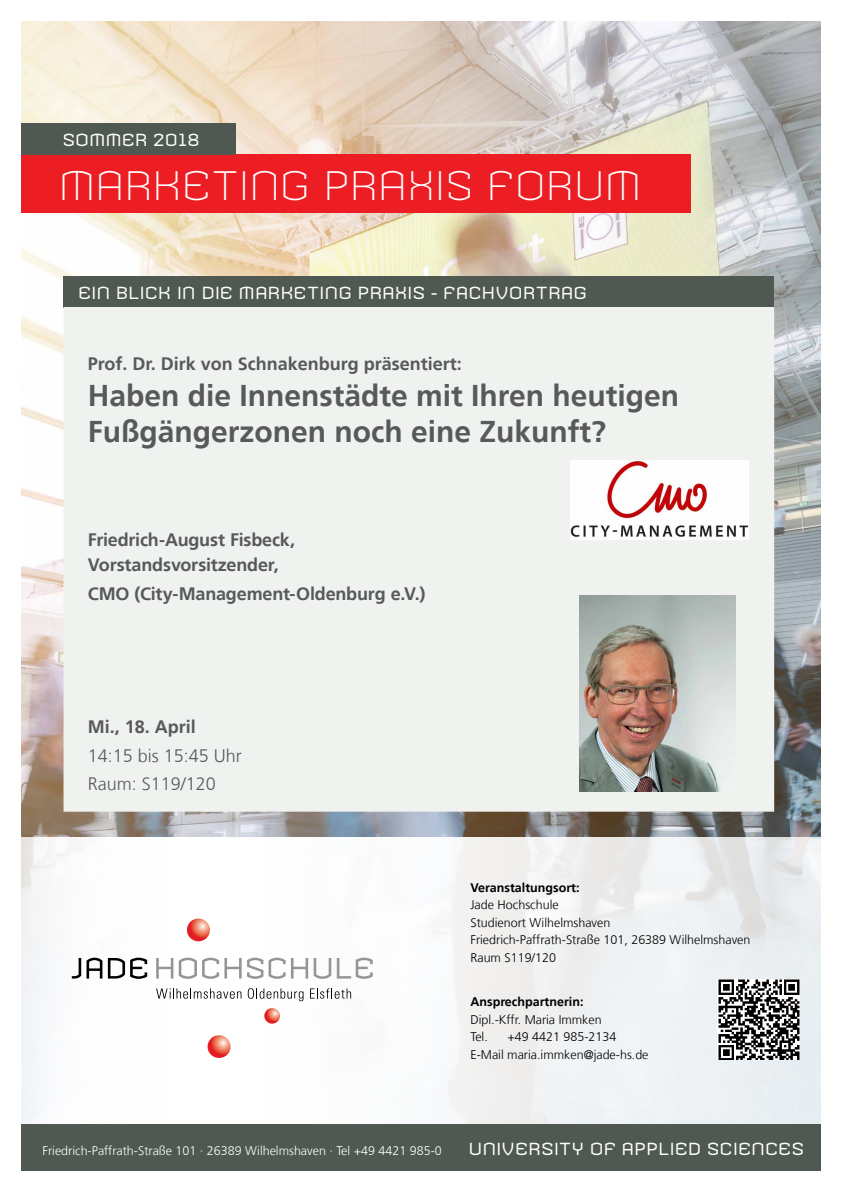
<style>
.page{position:relative;width:842px;height:1192px;background:#fff}
.page>*{position:absolute;margin:0;border:0;box-sizing:border-box;transform-origin:0 0}
.t1{font:300 40px "Armada";letter-spacing:-.025em;color:#fff}
.t2{font:700 30px/36px "NDS Frutiger";color:#58595b}
.t3{font:700 18px/25px "NDS Frutiger";letter-spacing:-.005em;color:#58595b}
.t4{font:300 18px/28.5px "NDS Frutiger";color:#58595b}
.t5{font:17px "Armada";letter-spacing:-.005em;color:#fff}
.t6{font:300 12.5px/17.5px "NDS Frutiger";color:#000}
.t7{font:300 12.5px "NDS Frutiger";color:#fff}
.t8{font:700 12.5px "NDS Frutiger";color:#000}
</style>
<div class="page">
<img style="left:21px;top:22px;width:799px;height:816px">
<div style="left:21px;top:838px;width:800px;height:286px;background:linear-gradient(to right,#fff,#eaecee)"></div>
<div style="left:21px;top:154px;width:669px;height:59px;background:#ed1d24"></div>
<div style="left:21px;top:123px;width:214px;height:31px;background:#4f5851"></div>
<div style="left:64px;top:276px;width:710px;height:31px;background:#4f5851"></div>
<div style="left:21px;top:1124px;width:800px;height:47px;background:#4f5851"></div>
<svg style="left:72px;top:958px;width:9px;height:21px"></svg>
<svg style="left:87px;top:958px;width:15px;height:21px"></svg>
<svg style="left:108px;top:958px;width:39px;height:21px"></svg>
<svg style="left:156px;top:958px;width:17px;height:21px"></svg>
<svg style="left:179px;top:958px;width:84px;height:21px"></svg>
<svg style="left:269px;top:958px;width:39px;height:21px"></svg>
<svg style="left:314px;top:958px;width:17px;height:21px"></svg>
<svg style="left:337px;top:958px;width:36px;height:21px"></svg>
<svg style="left:156px;top:988px;width:85px;height:11px"></svg>
<svg style="left:248px;top:988px;width:55px;height:13px"></svg>
<svg style="left:310px;top:988px;width:41px;height:11px"></svg>
<svg style="left:187px;top:919px;width:23px;height:22px"></svg>
<svg style="left:208px;top:1035px;width:23px;height:23px"></svg>
<svg style="left:264px;top:1008px;width:16px;height:16px"></svg>
<div style="left:64px;top:308px;width:710px;height:503px;background:#f0f2f0"></div>
<img style="left:579px;top:596px;width:157px;height:195px">
<img style="left:571px;top:461px;width:177px;height:78px">
<img style="left:718px;top:979px;width:81px;height:81px">
<h3 class="t5" style="left:62px;top:129px;width:139px">SOMMER 2018</h3>
<h1 class="t1" style="left:58px;top:161px;width:585px">MARKETING PRAXIS FORUM</h1>
<h3 class="t5" style="left:78px;top:282px;width:510px">EIN BLICK IN DIE MARKETING PRAXIS - FACHVORTRAG</h3>
<h3 class="t3" style="left:88px;top:351px;width:376px">Prof. Dr. Dirk von Schnakenburg präsentiert:</h3>
<h2 class="t2" style="left:88px;top:378px;width:593px">Haben die Innenstädte mit Ihren heutigen<br>Fußgängerzonen noch eine Zukunft?</h2>
<h3 class="t3" style="left:88px;top:528px;width:209px">Friedrich-August Fisbeck,<br>Vorstandsvorsitzender,</h3>
<h3 class="t3" style="left:88px;top:581px;width:339px">CMO (City-Management-Oldenburg e.V.)</h3>
<h3 class="t3" style="left:88px;top:715px;width:110px">Mi., 18. April</h3>
<h3 class="t4" style="left:88px;top:742px;width:156px">14:15 bis 15:45 Uhr<br>Raum: S119/120</h3>
<p class="t8" style="left:470px;top:880px;width:111px">Veranstaltungsort:</p>
<p class="t6" style="left:470px;top:896px;width:281px">Jade Hochschule<br>Studienort Wilhelmshaven<br>Friedrich-Paffrath-Straße 101, 26389 Wilhelmshaven<br>Raum S119/120</p>
<p class="t8" style="left:470px;top:994px;width:114px">Ansprechpartnerin:</p>
<p class="t6" style="left:470px;top:1011px;width:133px">Dipl.-Kffr. Maria Immken<br>Tel.</p>
<p class="t6" style="left:470px;top:1028px;width:180px;text-align:center">+49 4421 985-2134<br>E-Mail maria.immken@jade-hs.de</p>
<p class="t7" style="left:43px;top:1144px;width:401px">Friedrich-Paffrath-Straße 101 · 26389 Wilhelmshaven · Tel +49 4421 985-0</p>
<h3 class="t5" style="left:469px;top:1139px;width:337px">UNIVERSITY OF APPLIED SCIENCES</h3>
</div>
